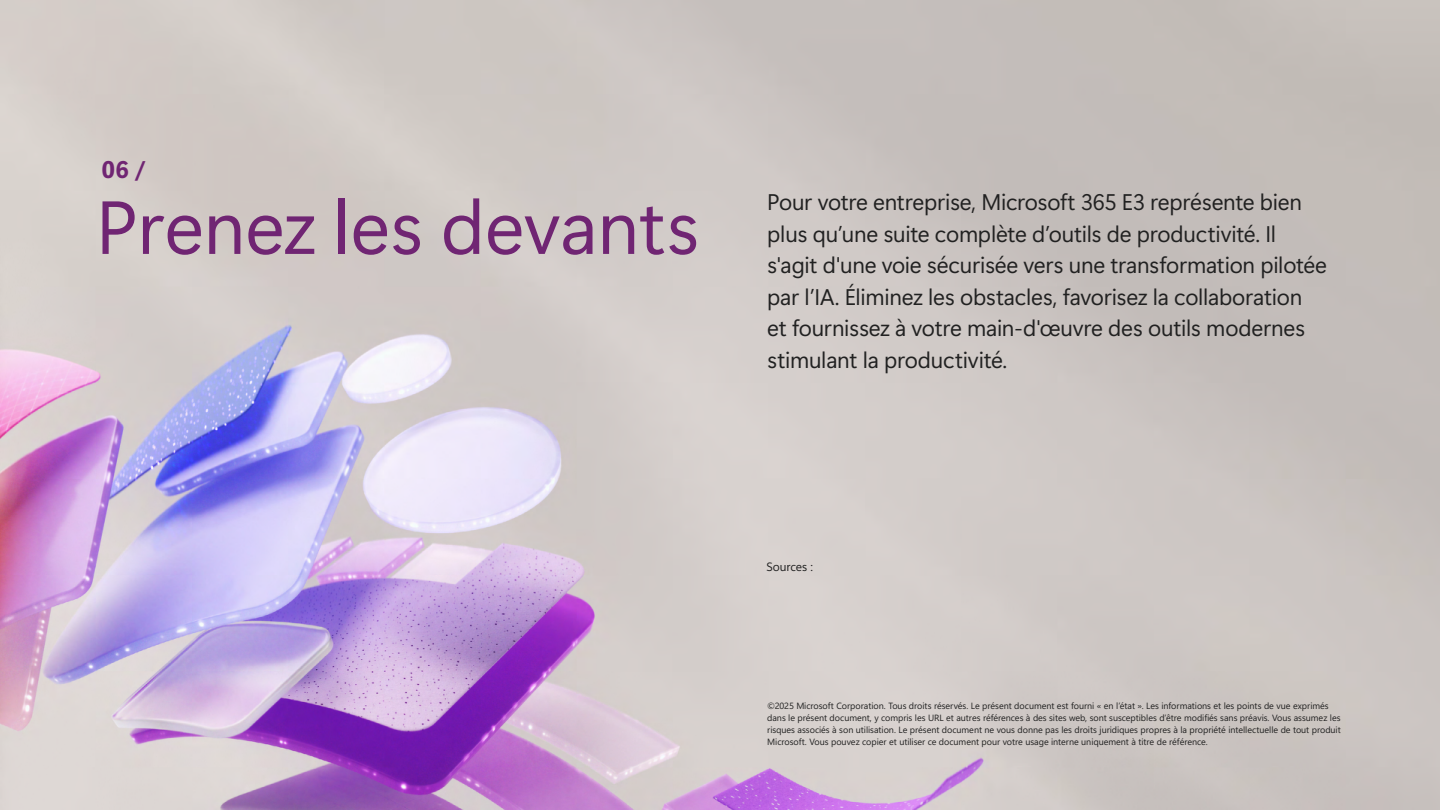
<style>
.page{position:relative;width:1440px;height:810px;background:#fff}
.page>*{position:absolute;margin:0;border:0;box-sizing:border-box;transform-origin:0 0}
.t1{font:75px "Segoe Sans";color:#702573}
.P_XXL{font:24px "Segoe Sans 240000 2 bc 0000";color:#702573}
.P_Lrg{font:22.5px/31.5px "Segoe Sans";letter-spacing:-.01em;color:#212121}
.P_Sml{font:12px "Segoe Sans a 8000";letter-spacing:-.01em;color:#212121}
.P_Sml-2{font:9px/12px "Segoe Sans a 8000";letter-spacing:-.005em;color:#212121}
</style>
<div class="page">
<img style="left:0;top:0;width:1440px;height:810px">
<p class="P_XXL" style="left:102px;top:152px;width:46px">06 /</p>
<h2 class="t1" style="left:96px;top:175px;width:605px">Prenez les devants</h2>
<p class="P_Lrg" style="left:767px;top:186px;width:561px">Pour votre entreprise, Microsoft 365 E3 représente bien plus qu’une suite complète d’outils de productivité. Il s'agit d'une voie sécurisée vers une transformation pilotée par l’IA. Éliminez les obstacles, favorisez la collaboration et fournissez à votre main-d'œuvre des outils modernes stimulant la productivité.</p>
<p class="P_Sml" style="left:767px;top:559px;width:48px">Sources :</p>
<p class="P_Sml-2" style="left:767px;top:700px;width:575px">©2025 Microsoft Corporation. Tous droits réservés. Le présent document est fourni « en l’état ». Les informations et les points de vue exprimés dans le présent document, y compris les URL et autres références à des sites web, sont susceptibles d’être modifiés sans préavis. Vous assumez les risques associés à son utilisation. Le présent document ne vous donne pas les droits juridiques propres à la propriété intellectuelle de tout produit Microsoft. Vous pouvez copier et utiliser ce document pour votre usage interne uniquement à titre de référence.</p>
</div>
